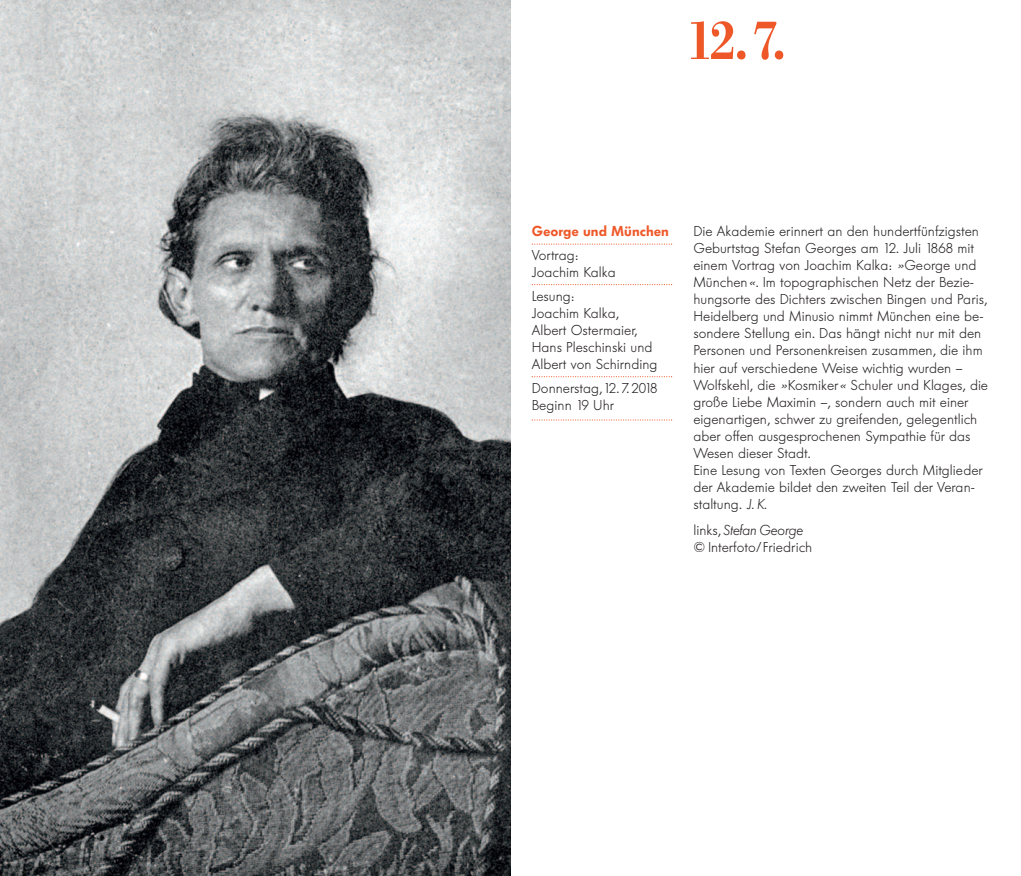
<style>
.page{position:relative;width:1021px;height:876px;background:#fff}
.page>*{position:absolute;margin:0;border:0;box-sizing:border-box;transform-origin:0 0}
.t1{font:500 54.6px "Bodoni Berthold BQ";color:#ee5829;scale:.93 1}
.t2{font:300 14.25px/17.1px "Futura BQ";color:#231f20}
.t3{font:600 14.25px "Futura BQ";color:#ee5829}
.s1{font-family:"Helvetica";font-style:italic}
.s2{font-style:italic}
</style>
<div class="page">
<svg style="left:531px;top:244px;width:141px;height:1px"></svg>
<svg style="left:531px;top:284px;width:141px;height:1px"></svg>
<svg style="left:531px;top:376px;width:141px;height:1px"></svg>
<svg style="left:531px;top:419px;width:141px;height:2px"></svg>
<img style="left:0;top:0;width:510px;height:876px">
<h1 class="t1" style="left:686px;top:10px;width:107px">12.7.</h1>
<p class="t3" style="left:531px;top:223px;width:139px">George und München</p>
<p class="t2" style="left:531px;top:246px;width:86px">Vortrag:<br>Joachim Kalka</p>
<p class="t2" style="left:531px;top:287px;width:127px">Lesung:<br>Joachim Kalka,<br>Albert Ostermaier,<br>Hans Pleschinski und<br>Albert von Schirnding</p>
<p class="t2" style="left:531px;top:380px;width:127px">Donnerstag,12. 7. 2018<br>Beginn 19 Uhr</p>
<p class="t2" style="left:693px;top:222px;width:296px">Die Akademie erinnert an den hundertfünfzigsten Geburtstag Stefan Georges am 12. Juli 1868 mit einem Vortrag von Joachim Kalka: <span class="s1">»</span>George und München<span class="s1">«</span>. Im topographischen Netz der Bezie&shy;hungsorte des Dichters zwischen Bingen und Paris, Heidelberg und Minusio nimmt München eine be&shy;sondere Stellung ein. Das hängt nicht nur mit den Personen und Personenkreisen zusammen, die ihm hier auf verschiedene Weise wichtig wurden – Wolfskehl, die <span class="s1">»</span>Kosmiker<span class="s1">«</span> Schuler und Klages, die große Liebe Maximin –, sondern auch mit einer eigenartigen, schwer zu greifenden, gelegentlich aber offen ausgesprochenen Sympathie für das Wesen dieser Stadt.<br>Eine Lesung von Texten Georges durch Mitglieder der Akademie bildet den zweiten Teil der Veran&shy;staltung. <span class="s2">J. K.</span></p>
<p class="t2" style="left:693px;top:522px;width:120px">links, <span class="s2">Stefan George </span>© Interfoto/Friedrich</p>
</div>
